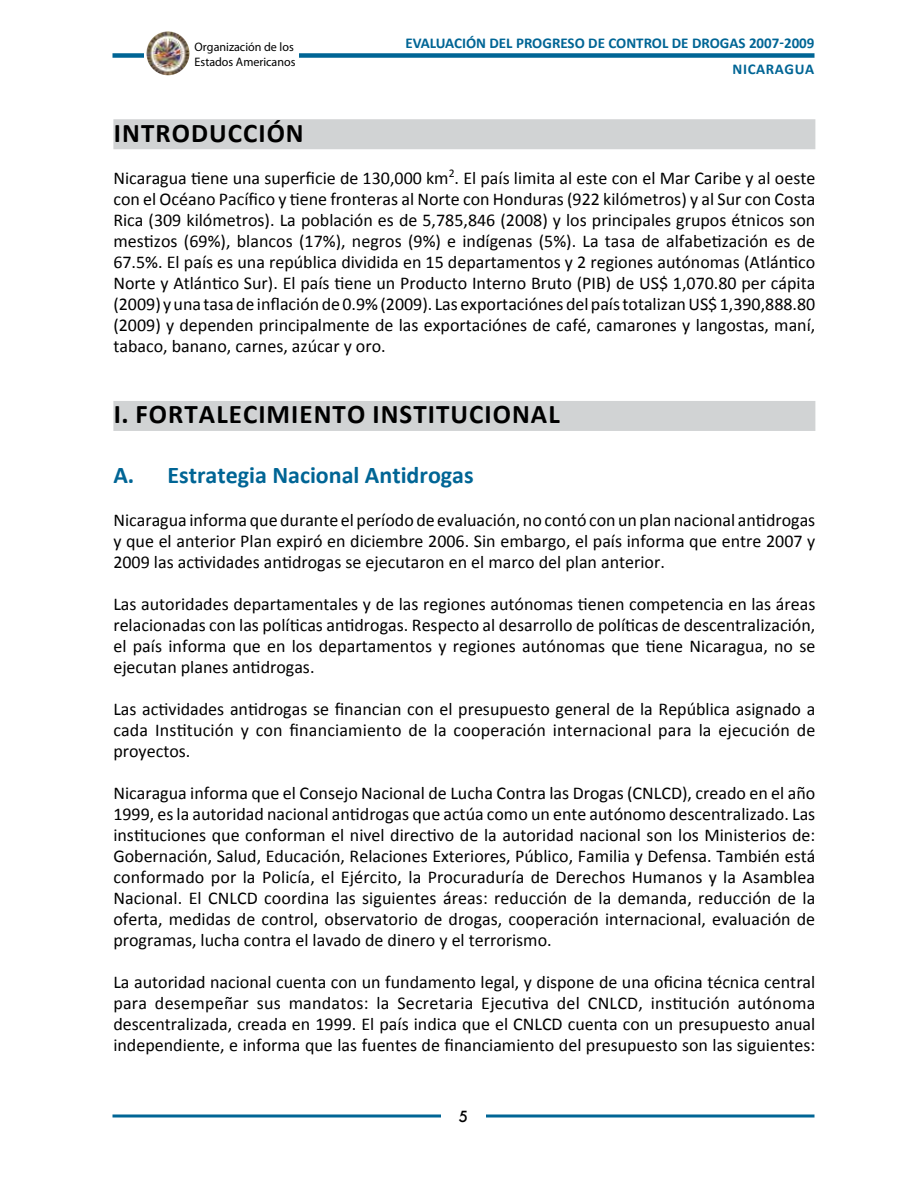
<style>
.page{position:relative;width:918px;height:1188px;background:#fff}
.page>*{position:absolute;margin:0;border:0;box-sizing:border-box;transform-origin:0 0}
.t1{font:700 27px "Calibri";letter-spacing:.04em;color:#000}
.t2{font:700 24px "Calibri";color:#006595}
.t3{font:18px/21px "Calibri";color:#000;text-align:justify}
.t4{font:700 15px/25.5px "Calibri";color:#006595}
.t5{font:500 15px "Futura";color:#000}
.t6{font:12.3px/14.9px "DIN Mittelschrift";color:#000}
</style>
<div class="page">
<svg style="left:112px;top:1114px;width:702px;height:4px;fill:#7fb1c9"></svg>
<div style="left:441px;top:1110px;width:45px;height:18px;background:#fff"></div>
<div style="left:112px;top:53px;width:702px;height:5px;background:#006595"></div>
<img style="left:144px;top:31px;width:155px;height:45px">
<img style="left:151px;top:31px;width:17px;height:8px">
<div style="left:113px;top:119px;width:702px;height:30px;background:#d1d3d4"></div>
<div style="left:113px;top:401px;width:702px;height:30px;background:#d1d3d4"></div>
<p class="t6" style="left:195px;top:39px;width:102px">Organización de los<br>Estados Americanos</p>
<p class="t4" style="left:733px;top:30px;width:83px;text-indent:-327px">EVALUACIÓN DEL PROGRESO DE CONTROL DE DROGAS 2007-2009 niCArag</p>
<p class="t4" style="left:795px;top:56px;width:19px">ua</p>
<h1 class="t1" style="left:114px;top:116px;width:191px">INTRODUCCIÓN</h1>
<p class="t3" style="left:113px;top:168px;width:704px">Nicaragua tiene una superficie de 130,000 km<sup>2</sup>. El país limita al este con el Mar Caribe y al oeste con el Océano Pacífico y tiene fronteras al Norte con Honduras (922 kilómetros) y al Sur con Costa Rica (309 kilómetros). La población es de 5,785,846 (2008) y los principales grupos étnicos son mestizos (69%), blancos (17%), negros (9%) e indígenas (5%). La tasa de alfabetización es de 67.5%. El país es una república dividida en 15 departamentos y 2 regiones autónomas (Atlántico Norte y Atlántico Sur). El país tiene un Producto Interno Bruto (PIB) de US$ 1,070.80 per cápita (2009) y una tasa de inflación de 0.9% (2009). Las exportaciónes del país totalizan US$ 1,390,888.80 (2009) y dependen principalmente de las exportaciónes de café, camarones y langostas, maní, tabaco, banano, carnes, azúcar y oro.</p>
<h1 class="t1" style="left:114px;top:397px;width:447px">I. FORTALECIMIENTO INSTITUCIONAL</h1>
<h2 class="t2" style="left:113px;top:460px;width:362px">A. Estrategia Nacional Antidrogas</h2>
<p class="t3" style="left:113px;top:509px;width:704px">Nicaragua informa que durante el período de evaluación, no contó con un plan nacional antidrogas y que el anterior Plan expiró en diciembre 2006. Sin embargo, el país informa que entre 2007 y 2009 las actividades antidrogas se ejecutaron en el marco del plan anterior.</p>
<p class="t3" style="left:113px;top:593px;width:704px">Las autoridades departamentales y de las regiones autónomas tienen competencia en las áreas relacionadas con las políticas antidrogas. Respecto al desarrollo de políticas de descentralización, el país informa que en los departamentos y regiones autónomas que tiene Nicaragua, no se ejecutan planes antidrogas.</p>
<p class="t3" style="left:113px;top:699px;width:704px">Las actividades antidrogas se financian con el presupuesto general de la República asignado a cada Institución y con financiamiento de la cooperación internacional para la ejecución de proyectos.</p>
<p class="t3" style="left:113px;top:783px;width:704px">Nicaragua informa que el Consejo Nacional de Lucha Contra las Drogas (CNLCD), creado en el año 1999, es la autoridad nacional antidrogas que actúa como un ente autónomo descentralizado. Las instituciones que conforman el nivel directivo de la autoridad nacional son los Ministerios de:<br>Gobernación, Salud, Educación, Relaciones Exteriores, Público, Familia y Defensa. También está conformado por la Policía, el Ejército, la Procuraduría de Derechos Humanos y la Asamblea Nacional. El CNLCD coordina las siguientes áreas: reducción de la demanda, reducción de la oferta, medidas de control, observatorio de drogas, cooperación internacional, evaluación de programas, lucha contra el lavado de dinero y el terrorismo.</p>
<p class="t3" style="left:113px;top:972px;width:703px">La autoridad nacional cuenta con un fundamento legal, y dispone de una oficina técnica central para desempeñar sus mandatos: la Secretaria Ejecutiva del CNLCD, institución autónoma descentralizada, creada en 1999. El país indica que el CNLCD cuenta con un presupuesto anual independiente, e informa que las fuentes de financiamiento del presupuesto son las siguientes:</p>
<p class="t5" style="left:459px;top:1107px;width:11px">5</p>
</div>
